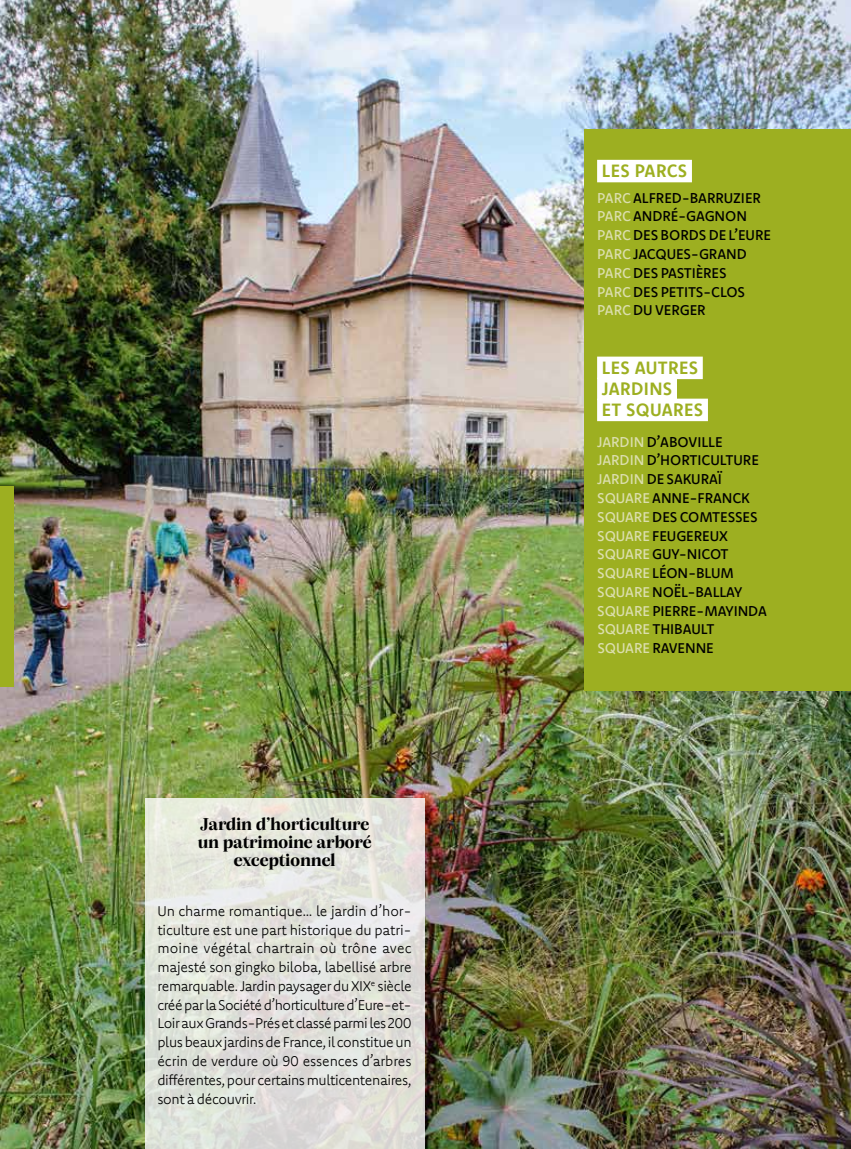
<style>
.page{position:relative;width:851px;height:1149px;background:#fff}
.page>*{position:absolute;margin:0;border:0;box-sizing:border-box;transform-origin:0 0}
.t1{font:700 18px/18px "Alga";letter-spacing:.01em;color:#000;text-align:center}
.t2{font:700 18px/21px "Komet";letter-spacing:.02em;color:#9daf21}
.t3{font:300 14.25px/18.8px "Komet";letter-spacing:-.025em;color:#000;text-align:justify}
.t4{font:500 14.25px/18.8px "Komet";letter-spacing:-.005em;color:#000}
.s1{color:#dbdead}
</style>
<div class="page">
<img style="left:0;top:0;width:850px;height:1148px">
<div style="left:584px;top:129px;width:266px;height:561px;background:#9daf21"></div>
<div style="left:597px;top:160px;width:94px;height:22px;background:#fff"></div>
<div style="left:597px;top:356px;width:105px;height:23px;background:#fff"></div>
<div style="left:597px;top:377px;width:80px;height:23px;background:#fff"></div>
<div style="left:597px;top:398px;width:110px;height:23px;background:#fff"></div>
<svg style="left:145px;top:797px;width:279px;height:351px;background:#e1e2db"></svg>
<div style="left:0;top:486px;width:14px;height:200px;background:#9daf21"></div>
<p class="t1" style="left:198px;top:813px;width:175px">Jardin d’horticulture un patrimoine arboré exceptionnel</p>
<p class="t3" style="left:157px;top:900px;width:256px">Un charme romantique… le jardin d’hor&shy;ticulture est une part historique du patri&shy;moine végétal chartrain où trône avec majesté son gingko biloba, labellisé arbre remarquable. Jardin paysager du XIX<sup>e</sup> siècle créé par la Société d’horticulture d’Eure-et-Loir aux Grands-Prés et classé parmi les 200 plus beaux jardins de France, il constitue un écrin de verdure où 90 essences d’arbres différentes, pour certains multicentenaires, sont à découvrir.</p>
<p class="t2" style="left:601px;top:160px;width:87px">LES PARCS</p>
<p class="t4" style="left:597px;top:188px;width:175px"><span class="s1">PARC</span> ALFRED-BARRUZIER<br><span class="s1">PARC</span> ANDRÉ-GAGNON<br><span class="s1">PARC</span> DES BORDS DE L’EURE<br><span class="s1">PARC</span> JACQUES-GRAND<br><span class="s1">PARC</span> DES PASTIÈRES<br><span class="s1">PARC</span> DES PETITS-CLOS<br><span class="s1">PARC</span> DU VERGER</p>
<p class="t2" style="left:601px;top:356px;width:103px">LES AUTRES<br>JARDINS<br>ET SQUARES</p>
<p class="t4" style="left:597px;top:432px;width:171px"><span class="s1">JARDIN</span> D’ABOVILLE<br><span class="s1">JARDIN</span> D’HORTICULTURE<br><span class="s1">JARDIN</span> DE SAKURAÏ<br><span class="s1">SQUARE</span> ANNE-FRANCK<br><span class="s1">SQUARE</span> DES COMTESSES<br><span class="s1">SQUARE</span> FEUGEREUX<br><span class="s1">SQUARE</span> GUY-NICOT<br><span class="s1">SQUARE</span> LÉON-BLUM<br><span class="s1">SQUARE</span> NOËL-BALLAY<br><span class="s1">SQUARE</span> PIERRE-MAYINDA<br><span class="s1">SQUARE</span> THIBAULT<br><span class="s1">SQUARE</span> RAVENNE</p>
</div>
